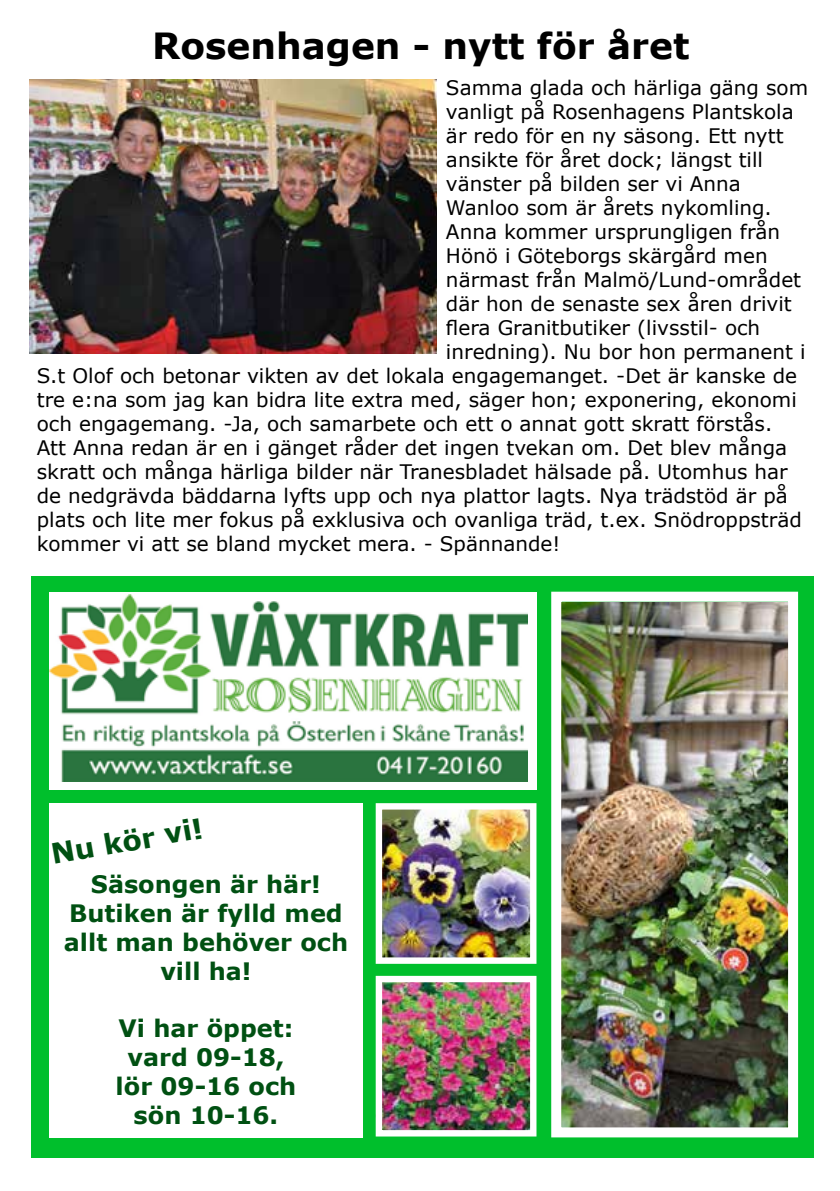
<style>
.page{position:relative;width:840px;height:1191px;background:#fff}
.page>*{position:absolute;margin:0;border:0;box-sizing:border-box;transform-origin:0 0}
.t1{font:700 36px "Verdana";color:#000}
.t2{font:700 28px "Verdana";color:#005012}
.t3{font:700 24px/28.8px "Verdana";color:#005012;text-align:center}
.t4{font:20px "Verdana";color:#000}
</style>
<div class="page">
<img style="left:29px;top:79px;width:407px;height:274px">
<div style="left:32px;top:575px;width:781px;height:582px;background:#00bf2c"></div>
<div style="left:49px;top:592px;width:487px;height:198px;background:#fff"></div>
<img style="left:49px;top:594px;width:478px;height:187px">
<div style="left:49px;top:803px;width:313px;height:334px;background:#fff"></div>
<img style="left:562px;top:603px;width:224px;height:523px">
<div style="left:551px;top:591px;width:246px;height:546px;border:10px solid #fff"></div>
<img style="left:382px;top:810px;width:147px;height:146px">
<div style="left:375px;top:803px;width:161px;height:160px;border:6px solid #fff"></div>
<img style="left:382px;top:982px;width:147px;height:147px">
<div style="left:375px;top:975px;width:161px;height:161px;border:6px solid #fff"></div>
<h1 class="t1" style="left:152px;top:21px;width:538px">Rosenhagen - nytt för året</h1>
<p class="t4" style="left:445px;top:73px;width:363px">Samma glada och härliga gäng som</p>
<p class="t4" style="left:445px;top:97px;width:349px">vanligt på Rosenhagens Plantskola</p>
<p class="t4" style="left:445px;top:121px;width:339px">är redo för en ny säsong. Ett nytt</p>
<p class="t4" style="left:445px;top:145px;width:318px">ansikte för året dock; längst till</p>
<p class="t4" style="left:445px;top:169px;width:296px">vänster på bilden ser vi Anna</p>
<p class="t4" style="left:445px;top:193px;width:327px">Wanloo som är årets nykomling.</p>
<p class="t4" style="left:445px;top:217px;width:335px">Anna kommer ursprungligen från</p>
<p class="t4" style="left:445px;top:241px;width:323px">Hönö i Göteborgs skärgård men</p>
<p class="t4" style="left:445px;top:265px;width:356px">närmast från Malmö/Lund-området</p>
<p class="t4" style="left:445px;top:289px;width:347px">där hon de senaste sex åren drivit</p>
<p class="t4" style="left:445px;top:313px;width:315px">flera Granitbutiker (livsstil- och</p>
<p class="t4" style="left:445px;top:337px;width:361px">inredning). Nu bor hon permanent i</p>
<p class="t4" style="left:37px;top:361px;width:761px">S.t Olof och betonar vikten av det lokala engagemanget. -Det är kanske de</p>
<p class="t4" style="left:37px;top:385px;width:761px">tre e:na som jag kan bidra lite extra med, säger hon; exponering, ekonomi</p>
<p class="t4" style="left:37px;top:409px;width:736px">och engagemang. -Ja, och samarbete och ett o annat gott skratt förstås.</p>
<p class="t4" style="left:37px;top:433px;width:751px">Att Anna redan är en i gänget råder det ingen tvekan om. Det blev många</p>
<p class="t4" style="left:37px;top:457px;width:752px">skratt och många härliga bilder när Tranesbladet hälsade på. Utomhus har</p>
<p class="t4" style="left:37px;top:481px;width:752px">de nedgrävda bäddarna lyfts upp och nya plattor lagts. Nya trädstöd är på</p>
<p class="t4" style="left:37px;top:505px;width:766px">plats och lite mer fokus på exklusiva och ovanliga träd, t.ex. Snödroppsträd</p>
<p class="t4" style="left:37px;top:529px;width:525px">kommer vi att se bland mycket mera. - Spännande!</p>
<h2 class="t2" style="left:48px;top:834px;width:155px;rotate:-10deg">Nu kör vi!</h2>
<p class="t3" style="left:64px;top:869px;width:285px">Säsongen är här!<br>Butiken är fylld med allt man behöver och vill ha!</p>
<p class="t3" style="left:116px;top:1013px;width:182px">Vi har öppet: vard 09-18, lör 09-16 och sön 10-16.</p>
</div>
